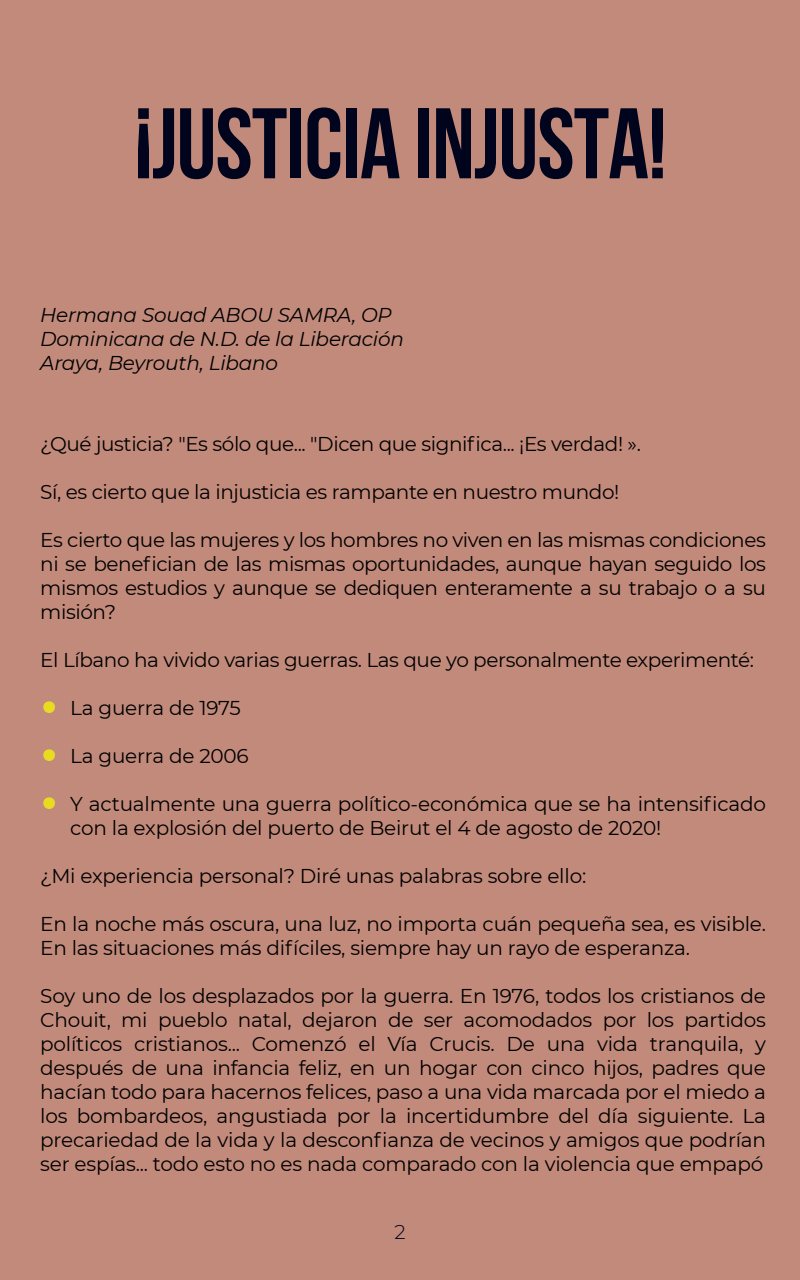
<style>
.page{position:relative;width:800px;height:1280px;background:#c28a7b}
.page>*{position:absolute;margin:0;border:0;box-sizing:border-box;transform-origin:0 0}
.t1{font:700 100px "Bebas Neue";letter-spacing:-.01em;color:#00041c}
.t2{font:700 60px/48px "Montserrat";color:#e9db21;text-align:justify}
.t3{font:20px/24px "Montserrat";letter-spacing:-.01em;color:#000;text-align:justify}
.t4{font:italic 20px/24px "Montserrat";letter-spacing:-.01em;color:#000}
.t5{font:300 20px "Montserrat";color:#00041c}
</style>
<div class="page">
<h1 class="t1" style="left:134px;top:89px;width:534px">¡JUSTICIA INJUSTA!</h1>
<p class="t4" style="left:40px;top:302px;width:365px">Hermana Souad ABOU SAMRA, OP<br>Dominicana de N.D. de la Liberación<br>Araya, Beyrouth, Libano</p>
<p class="t3" style="left:40px;top:431px;width:602px">¿Qué justicia? "Es sólo que... "Dicen que significa... ¡Es verdad! ».</p>
<p class="t3" style="left:40px;top:479px;width:581px">Sí, es cierto que la injusticia es rampante en nuestro mundo!</p>
<p class="t3" style="left:40px;top:527px;width:727px">Es cierto que las mujeres y los hombres no viven en las mismas condiciones ni se benefician de las mismas oportunidades, aunque hayan seguido los mismos estudios y aunque se dediquen enteramente a su trabajo o a su misión?</p>
<p class="t3" style="left:40px;top:647px;width:715px">El Líbano ha vivido varias guerras. Las que yo personalmente experimenté:</p>
<p class="t3" style="left:70px;top:695px;width:172px">La guerra de 1975</p>
<p class="t3" style="left:70px;top:743px;width:180px">La guerra de 2006</p>
<p class="t3" style="left:70px;top:791px;width:697px">Y actualmente una guerra político-económica que se ha intensificado con la explosión del puerto de Beirut el 4 de agosto de 2020!</p>
<p class="t3" style="left:40px;top:863px;width:548px">¿Mi experiencia personal? Diré unas palabras sobre ello:</p>
<p class="t3" style="left:40px;top:911px;width:727px">En la noche más oscura, una luz, no importa cuán pequeña sea, es visible.<br>En las situaciones más difíciles, siempre hay un rayo de esperanza.</p>
<p class="t3" style="left:40px;top:983px;width:727px">Soy uno de los desplazados por la guerra. En 1976, todos los cristianos de Chouit, mi pueblo natal, dejaron de ser acomodados por los partidos políticos cristianos... Comenzó el Vía Crucis. De una vida tranquila, y después de una infancia feliz, en un hogar con cinco hijos, padres que hacían todo para hacernos felices, paso a una vida marcada por el miedo a los bombardeos, angustiada por la incertidumbre del día siguiente. La precariedad de la vida y la desconfianza de vecinos y amigos que podrían ser espías... todo esto no es nada comparado con la violencia que empapó</p>
<h2 class="t2" style="left:41px;top:664px;width:17px">. . .</h2>
<p class="t5" style="left:394px;top:1219px;width:13px">2</p>
</div>
